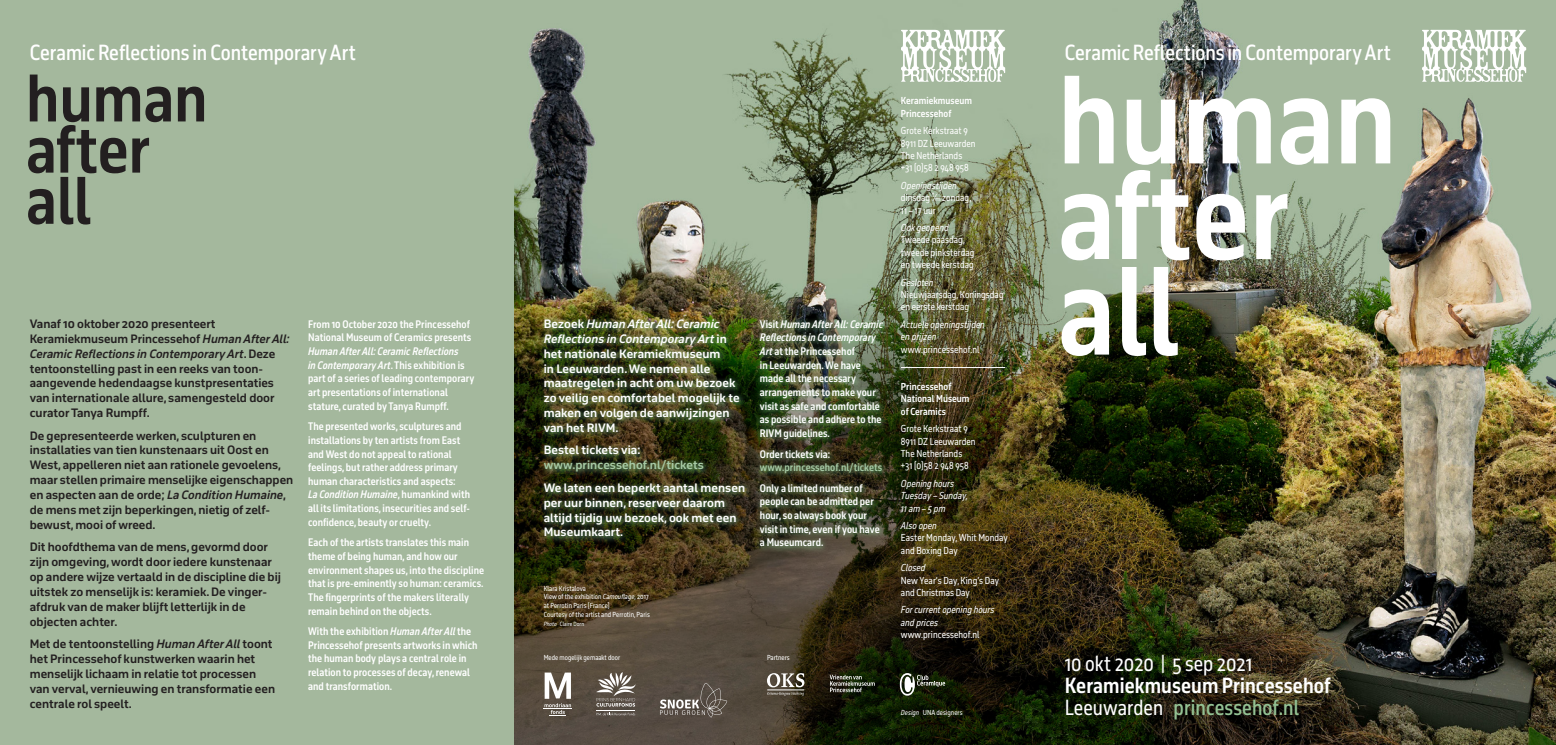
<style>
.page{position:relative;width:1556px;height:745px;background:#fff}
.page>*{position:absolute;margin:0;border:0;box-sizing:border-box;transform-origin:0 0}
.t1{font:500 20.25px "November Cond Std";letter-spacing:-.005em;color:#fff}
.t2{font:20.25px "November Cond Std Bld";letter-spacing:.005em;color:#fff}
.t3{font:500 20.25px "November Cond Std";letter-spacing:.005em;color:#93c193}
.t4{font:20.25px "November Cond Std";color:#fff}
.t5{font:11.25px/14.9px "November Std Bld";color:#231f20}
.t6{font:11.25px/14.9px "November Std Bld";letter-spacing:.005em;color:#fff}
.t7{font:11.25px/14.9px "November Std Bld Ita";letter-spacing:.005em;color:#fff}
.t8{font:11.25px "November Std Bld Ita";color:#231f20}
.t9{font:11.25px "November Std Bld";letter-spacing:.005em;color:#a7caa5}
.t10{font:10.12px/13.6px "November Cond Std Bld";letter-spacing:.005em;color:#fff}
.t11{font:10.12px/13.6px "November Cond Std Bld Ita";letter-spacing:.005em;color:#fff}
.t12{font:10.12px "November Cond Std Bld";letter-spacing:.005em;color:#a7caa5}
.t13{font:9.38px/12.4px "November Cond Std";letter-spacing:.005em;color:#fff}
.t14{font:italic 9.38px/12.4px "November Cond Std";letter-spacing:.005em;color:#fff}
.t15{font:9.38px/12.4px "November Cond Std Bld";letter-spacing:.005em;color:#fff}
.t16{font:6.75px/8.8px "November Cond Std";letter-spacing:.01em;color:#fff}
.t17{font:5.62px "November Cond Std";letter-spacing:.01em;color:#fff}
.s1{font-family:"November Std Bld Ita"}
.s2{font-family:"November Std Bld"}
.s3{font-family:"November Cond Std Bld"}
.s4{font-family:"November Cond Std Bld Ita"}
.s5{font-style:italic}
.s6{font-weight:400;color:#fff}
</style>
<div class="page">
<img style="left:1290px;top:0;width:266px;height:744px">
<img style="left:514px;top:0;width:776px;height:744px">
<div style="left:0;top:0;width:514px;height:744px;background:#a4b89d"></div>
<svg style="left:1422px;top:30px;width:104px;height:52px"></svg>
<svg style="left:544px;top:672px;width:28px;height:43px"></svg>
<svg style="left:660px;top:682px;width:67px;height:35px;background:#6b635b"></svg>
<svg style="left:596px;top:671px;width:39px;height:35px"></svg>
<hr style="left:596px;top:709px;width:39px;height:1px;background:#fff">
<svg style="left:596px;top:712px;width:39px;height:3px"></svg>
<svg style="left:767px;top:672px;width:37px;height:23px"></svg>
<svg style="left:900px;top:672px;width:45px;height:23px"></svg>
<svg style="left:829px;top:674px;width:45px;height:17px"></svg>
<img style="left:1061px;top:267px;width:116px;height:89px">
<svg style="left:1061px;top:76px;width:329px;height:184px"></svg>
<svg style="left:28px;top:74px;width:176px;height:150px"></svg>
<img style="left:540px;top:314px;width:211px;height:229px">
<img style="left:755px;top:315px;width:135px;height:238px">
<svg style="left:901px;top:30px;width:104px;height:52px"></svg>
<hr style="left:901px;top:367px;width:104px;height:1px;background:#fff">
<h1 class="t1" style="left:30px;top:39px;width:328px">Ceramic Reflections in Contemporary Art</h1>
<h1 class="t1" style="left:1064px;top:39px;width:328px">Ceramic Reflections in Contemporary Art</h1>
<p class="t5" style="left:30px;top:316px;width:261px">Vanaf 10 oktober 2020 presenteert<br>Keramiekmuseum Princessehof <span class="s1">Human After All:</span></p>
<p class="t8" style="left:30px;top:345px;width:247px">Ceramic Reflections in Contemporary Art<span class="s2">. Deze</span></p>
<p class="t5" style="left:30px;top:360px;width:246px">tentoonstelling past in een reeks van toon&shy;aangevende hedendaagse kunstpresentaties van internationale allure, samengesteld door curator Tanya Rumpff.</p>
<p class="t5" style="left:30px;top:427px;width:265px">De gepresenteerde werken, sculpturen en installaties van tien kunstenaars uit Oost en West, appelleren niet aan rationele gevoelens, maar stellen primaire menselijke eigenschappen en aspecten aan de orde; <span class="s1">La Condition Humaine</span>, de mens met zijn beperkingen, nietig of zelf&shy;bewust, mooi of wreed.</p>
<p class="t5" style="left:30px;top:539px;width:253px">Dit hoofdthema van de mens, gevormd door zijn omgeving, wordt door iedere kunstenaar op andere wijze vertaald in de discipline die bij uitstek zo menselijk is: keramiek. De vinger&shy;afdruk van de maker blijft letterlijk in de objecten achter.</p>
<p class="t5" style="left:30px;top:636px;width:247px">Met de tentoonstelling <span class="s1">Human After All</span> toont het Princessehof kunstwerken waarin het menselijk lichaam in relatie tot processen van verval, vernieuwing en transformatie een centrale rol speelt.</p>
<p class="t10" style="left:308px;top:317px;width:165px">From 10 October 2020 the Princessehof<br>National Museum of Ceramics presents</p>
<p class="t11" style="left:308px;top:344px;width:158px">Human After All: Ceramic Reflections in Contemporary Art<span class="s3">. This exhibition is</span></p>
<p class="t10" style="left:308px;top:371px;width:168px">part of a series of leading contemporary art presentations of international stature, curated by Tanya Rumpff.</p>
<p class="t10" style="left:308px;top:419px;width:155px">The presented works, sculptures and installations by ten artists from East and West do not appeal to rational feelings, but rather address primary human characteristics and aspects:</p>
<p class="t11" style="left:308px;top:487px;width:163px">La Condition Humaine<span class="s3">, humankind with</span></p>
<p class="t10" style="left:308px;top:501px;width:163px">all its limitations, insecurities and self&shy;confidence, beauty or cruelty.</p>
<p class="t10" style="left:308px;top:535px;width:177px">Each of the artists translates this main theme of being human, and how our environment shapes us, into the discipline that is pre-eminently so human: ceramics.<br>The fingerprints of the makers literally remain behind on the objects.</p>
<p class="t10" style="left:308px;top:624px;width:171px">With the exhibition <span class="s4">Human After All</span> the Princessehof presents artworks in which the human body plays a central role in relation to processes of decay, renewal and transformation.</p>
<p class="t7" style="left:544px;top:316px;width:185px"><span class="s2">Bezoek</span> Human After All: Ceramic<br>Reflections in Contemporary Art <span class="s2">in</span></p>
<p class="t6" style="left:544px;top:345px;width:197px">het nationale Keramiekmuseum<br>in Leeuwarden. We nemen alle maatregelen in acht om uw bezoek zo veilig en comfortabel mogelijk te maken en volgen de aanwijzingen van het RIVM.</p>
<p class="t6" style="left:544px;top:442px;width:98px">Bestel tickets via:</p>
<p class="t9" style="left:544px;top:457px;width:162px">www.princessehof.nl/tickets</p>
<p class="t6" style="left:544px;top:479px;width:203px">We laten een beperkt aantal mensen per uur binnen, reserveer daarom altijd tijdig uw bezoek, ook met een<br>Museumkaart.</p>
<p class="t16" style="left:544px;top:583px;width:108px">Klara Kristalova<br>View of the exhibition <span class="s5">Camouflage</span>, 2017 at Perrotin Paris (France)<br>Courtesy of the artist and Perrotin, Paris</p>
<p class="t17" style="left:544px;top:619px;width:42px"><span class="s5">Photo</span> Claire Dorn</p>
<p class="t16" style="left:544px;top:652px;width:78px">Mede mogelijk gemaakt door</p>
<p class="t11" style="left:760px;top:317px;width:125px"><span class="s3">Visit</span> Human After All: Ceramic<br>Reflections in Contemporary</p>
<p class="t10" style="left:760px;top:344px;width:123px"><span class="s4">Art</span> at the Princessehof<br>in Leeuwarden. We have made all the necessary arrangements to make your visit as safe and comfortable as possible and adhere to the<br>RIVM guidelines.</p>
<p class="t10" style="left:760px;top:446px;width:72px">Order tickets via:</p>
<p class="t12" style="left:760px;top:460px;width:124px">www.princessehof.nl/tickets</p>
<p class="t10" style="left:760px;top:480px;width:121px">Only a limited number of people can be admitted per hour, so always book your visit in time, even if you have a Museumcard.</p>
<p class="t15" style="left:901px;top:94px;width:73px">Keramiekmuseum<br>Princessehof</p>
<p class="t13" style="left:901px;top:124px;width:76px">Grote Kerkstraat 9<br>8911 DZ Leeuwarden<br>The Netherlands +31 (0)58 2 948 958</p>
<p class="t14" style="left:901px;top:179px;width:57px">Openingstijden</p>
<p class="t13" style="left:901px;top:191px;width:72px">dinsdag t⁄ₘ zondag,<br>11 – 17 uur</p>
<p class="t14" style="left:901px;top:221px;width:49px">Ook geopend</p>
<p class="t13" style="left:901px;top:233px;width:75px">Tweede paasdag, tweede pinksterdag en tweede kerstdag</p>
<p class="t14" style="left:901px;top:275px;width:34px">Gesloten</p>
<p class="t13" style="left:901px;top:288px;width:104px">Nieuwjaarsdag, Koningsdag en eerste kerstdag</p>
<p class="t14" style="left:901px;top:318px;width:85px">Actuele openingstijden en prijzen</p>
<p class="t13" style="left:901px;top:342px;width:80px">www.princessehof.nl</p>
<p class="t15" style="left:901px;top:380px;width:70px">Princessehof<br>National Museum of Ceramics</p>
<p class="t13" style="left:901px;top:422px;width:76px">Grote Kerkstraat 9<br>8911 DZ Leeuwarden<br>The Netherlands +31 (0)58 2 948 958</p>
<p class="t14" style="left:901px;top:476px;width:68px">Opening hours<br>Tuesday – Sunday,<br>11 am – 5 pm</p>
<p class="t14" style="left:901px;top:519px;width:37px">Also open</p>
<p class="t13" style="left:901px;top:531px;width:108px">Easter Monday, Whit Monday and Boxing Day</p>
<p class="t14" style="left:901px;top:561px;width:26px">Closed</p>
<p class="t13" style="left:901px;top:573px;width:99px">New Year’s Day, King’s Day and Christmas Day</p>
<p class="t14" style="left:901px;top:603px;width:95px">For current opening hours and prices</p>
<p class="t13" style="left:901px;top:628px;width:80px">www.princessehof.nl</p>
<p class="t16" style="left:767px;top:652px;width:24px">Partners</p>
<h1 class="t4" style="left:1064px;top:649px;width:189px">10 okt 2020 | 5 sep 2021</h1>
<h1 class="t2" style="left:1064px;top:671px;width:268px">Keramiekmuseum Princessehof</h1>
<h1 class="t3" style="left:1064px;top:694px;width:236px"><span class="s6">Leeuwarden</span> princessehof.nl</h1>
<p class="t16" style="left:901px;top:707px;width:63px"><span class="s5">Design</span> UNA designers</p>
</div>
